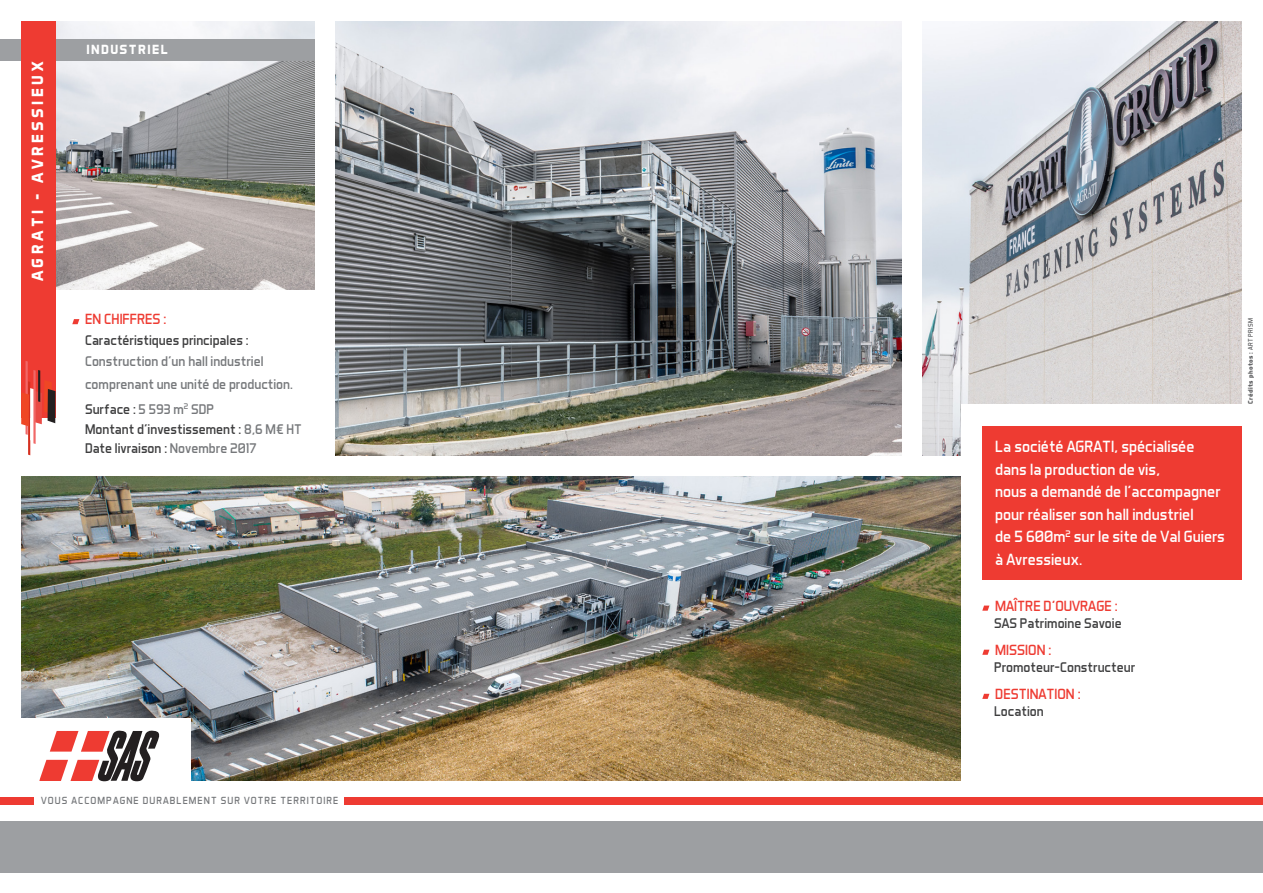
<style>
.page{position:relative;width:1263px;height:893px;background:#fff}
.page>*{position:absolute;margin:0;border:0;box-sizing:border-box;transform-origin:0 0}
.t1{font:16.5px/22.5px "Aero Matics";color:#fff}
.t2{font:700 16.5px "Aero Matics";letter-spacing:.21em;color:#fff}
.t3{font:15px "Aero Matics";color:#ee3b32}
.t4{font:14.25px "Aero Matics";color:#3e3e3f}
.t5{font:14.25px/22.5px "Aero Matics";color:#76787b}
._01-Nom_Modéle{font:700 13.5px "Aero Matics";letter-spacing:.1em;color:#fff}
.t6{font:10.5px "Aero Matics";letter-spacing:.1em;color:#76787b}
.t7{font:700 6.75px "Aero Matics";letter-spacing:.06em;color:#57585a}
.s1{color:#76787b}
.s2{font-weight:400}
</style>
<div class="page">
<img style="left:55px;top:21px;width:260px;height:268px">
<div style="left:0;top:39px;width:315px;height:21px;background:#9d9fa2"></div>
<img style="left:21px;top:476px;width:940px;height:305px">
<img style="left:336px;top:21px;width:565px;height:434px">
<img style="left:923px;top:21px;width:319px;height:434px">
<div style="left:0;top:821px;width:1263px;height:52px;background:#9d9fa2"></div>
<div style="left:961px;top:404px;width:282px;height:417px;background:#fff"></div>
<div style="left:21px;top:719px;width:170px;height:76px;background:#fff"></div>
<div style="left:344px;top:797px;width:919px;height:7px;background:#ee3b32"></div>
<div style="left:0;top:797px;width:34px;height:7px;background:#ee3b32"></div>
<svg style="left:72px;top:319px;width:7px;height:5px"></svg>
<div style="left:21px;top:21px;width:34px;height:397px;background:#ee3b32"></div>
<svg style="left:21px;top:361px;width:34px;height:94px"></svg>
<svg style="left:39px;top:730px;width:121px;height:51px"></svg>
<div style="left:982px;top:426px;width:260px;height:153px;background:#ee3b32"></div>
<svg style="left:982px;top:606px;width:7px;height:5px"></svg>
<svg style="left:982px;top:650px;width:7px;height:5px"></svg>
<svg style="left:982px;top:694px;width:7px;height:5px"></svg>
<p class="t2" style="left:28px;top:281px;width:223px;rotate:-90deg">AGRATI - AVRESSIEUX</p>
<p class="_01-Nom_Modéle" style="left:87px;top:42px;width:83px">INDUSTRIEL</p>
<p class="t3" style="left:85px;top:310px;width:83px">EN CHIFFRES :</p>
<p class="t4" style="left:85px;top:332px;width:165px">Caractéristiques principales :</p>
<p class="t5" style="left:85px;top:350px;width:209px">Construction d’un hall industriel comprenant une unité de production.</p>
<p class="t4" style="left:85px;top:401px;width:131px">Surface : <span class="s1">5 593 m</span><sup>2</sup> <span class="s1">SDP</span></p>
<p class="t4" style="left:85px;top:420px;width:218px">Montant d’investissement : <span class="s1">8,6 M€ HT</span></p>
<p class="t4" style="left:85px;top:440px;width:173px">Date livraison : <span class="s1">Novembre 2017</span></p>
<p class="t6" style="left:41px;top:794px;width:299px">VOUS ACCOMPAGNE DURABLEMENT SUR VOTRE TERRITOIRE</p>
<p class="t1" style="left:995px;top:435px;width:231px">La société AGRATI, spécialisée dans la production de vis,<br>nous a demandé de l’accompagner pour réaliser son hall industriel<br>de 5 600m<sup>2</sup> sur le site de Val Guiers à Avressieux.</p>
<p class="t3" style="left:995px;top:597px;width:124px">MAÎTRE D’OUVRAGE :</p>
<p class="t4" style="left:994px;top:614px;width:129px">SAS Patrimoine Savoie</p>
<p class="t3" style="left:995px;top:641px;width:58px">MISSION :</p>
<p class="t4" style="left:994px;top:659px;width:143px">Promoteur-Constructeur</p>
<p class="t3" style="left:995px;top:685px;width:87px">DESTINATION :</p>
<p class="t4" style="left:994px;top:703px;width:51px">Location</p>
<p class="t7" style="left:1246px;top:404px;width:87px;rotate:-90deg">Crédits photos : <span class="s2">ART PRISM</span></p>
</div>
